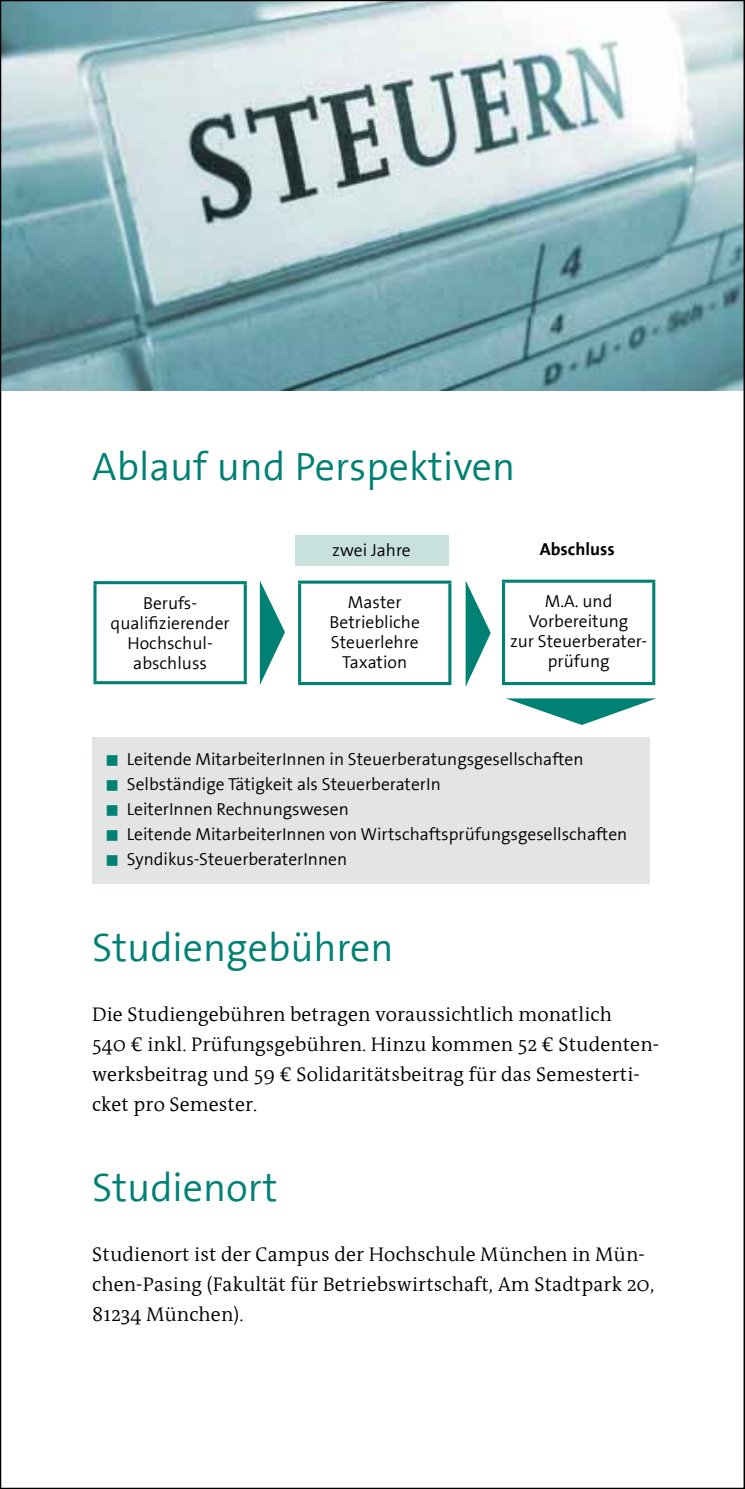
<style>
.page{position:relative;width:745px;height:1489px;background:#fff}
.page>*{position:absolute;margin:0;border:0;box-sizing:border-box;transform-origin:0 0}
.t1{font:40px "FHM The Sans";color:#008174}
.t2{font:20px/30px "FHM Antiqua";letter-spacing:.005em;color:#000}
.t3{font:17.5px/20px "FHM The Sans";color:#000;text-align:center}
.t4{font:700 17.5px "FHM The Sans";color:#000}
.s1{color:#008174}
</style>
<div class="page">
<img style="left:3px;top:3px;width:738px;height:387px">
<hr style="left:93px;top:581px;width:154px;height:3px;background:#008174">
<hr style="left:93px;top:584px;width:3px;height:97px;background:#008174">
<svg style="left:243px;top:584px;width:4px;height:97px"></svg>
<hr style="left:93px;top:681px;width:154px;height:3px;background:#008174">
<svg style="left:260px;top:581px;width:25px;height:104px"></svg>
<hr style="left:298px;top:580px;width:153px;height:3px;background:#008174">
<hr style="left:298px;top:583px;width:3px;height:99px;background:#008174">
<hr style="left:448px;top:583px;width:3px;height:99px;background:#008174">
<hr style="left:298px;top:682px;width:153px;height:3px;background:#008174">
<svg style="left:465px;top:580px;width:25px;height:107px"></svg>
<hr style="left:501px;top:579px;width:154px;height:3px;background:#008174">
<hr style="left:501px;top:582px;width:3px;height:100px;background:#008174">
<svg style="left:651px;top:582px;width:4px;height:100px"></svg>
<hr style="left:501px;top:682px;width:154px;height:3px;background:#008174">
<svg style="left:506px;top:698px;width:150px;height:27px"></svg>
<div style="left:92px;top:737px;width:557px;height:147px;background:#e3e4e4"></div>
<div style="left:294px;top:535px;width:154px;height:30px;background:#c8e1dc"></div>
<svg style="left:743px;top:0;width:1px;height:1488px"></svg>
<h1 class="t1" style="left:92px;top:446px;width:424px">Ablauf und Perspektiven</h1>
<p class="t3" style="left:332px;top:540px;width:80px">zwei Jahre</p>
<p class="t4" style="left:539px;top:540px;width:76px">Abschluss</p>
<p class="t3" style="left:110px;top:593px;width:121px">Berufs&shy;qualifizierender<br>Hochschul&shy;abschluss</p>
<p class="t3" style="left:329px;top:593px;width:92px">Master<br>Betriebliche<br>Steuerlehre<br>Taxation</p>
<p class="t3" style="left:509px;top:592px;width:139px">M.A. und<br>Vorbereitung<br>zur Steuerberater&shy;prüfung</p>
<p class="t3" style="left:106px;top:750px;width:478px"><span class="s1">■</span> Leitende MitarbeiterInnen in Steuerberatungsgesellschaften</p>
<p class="t3" style="left:106px;top:775px;width:335px"><span class="s1">■</span> Selbständige Tätigkeit als SteuerberaterIn</p>
<p class="t3" style="left:106px;top:800px;width:244px"><span class="s1">■</span> LeiterInnen Rechnungswesen</p>
<p class="t3" style="left:106px;top:825px;width:522px"><span class="s1">■</span> Leitende MitarbeiterInnen von Wirtschaftsprüfungsgesellschaften</p>
<p class="t3" style="left:106px;top:850px;width:242px"><span class="s1">■</span> Syndikus-SteuerberaterInnen</p>
<h1 class="t1" style="left:92px;top:926px;width:302px">Studiengebühren</h1>
<p class="t2" style="left:92px;top:999px;width:568px">Die Studiengebühren betragen voraussichtlich monatlich<br>540 € inkl. Prüfungsgebühren. Hinzu kommen 52 € Studenten&shy;werksbeitrag und 59 € Solidaritätsbeitrag für das Semesterti&shy;cket pro Semester.</p>
<h1 class="t1" style="left:92px;top:1166px;width:187px">Studienort</h1>
<p class="t2" style="left:92px;top:1239px;width:563px">Studienort ist der Campus der Hochschule München in Mün&shy;chen-Pasing (Fakultät für Betriebswirtschaft, Am Stadtpark 20,<br>81234 München).</p>
</div>
